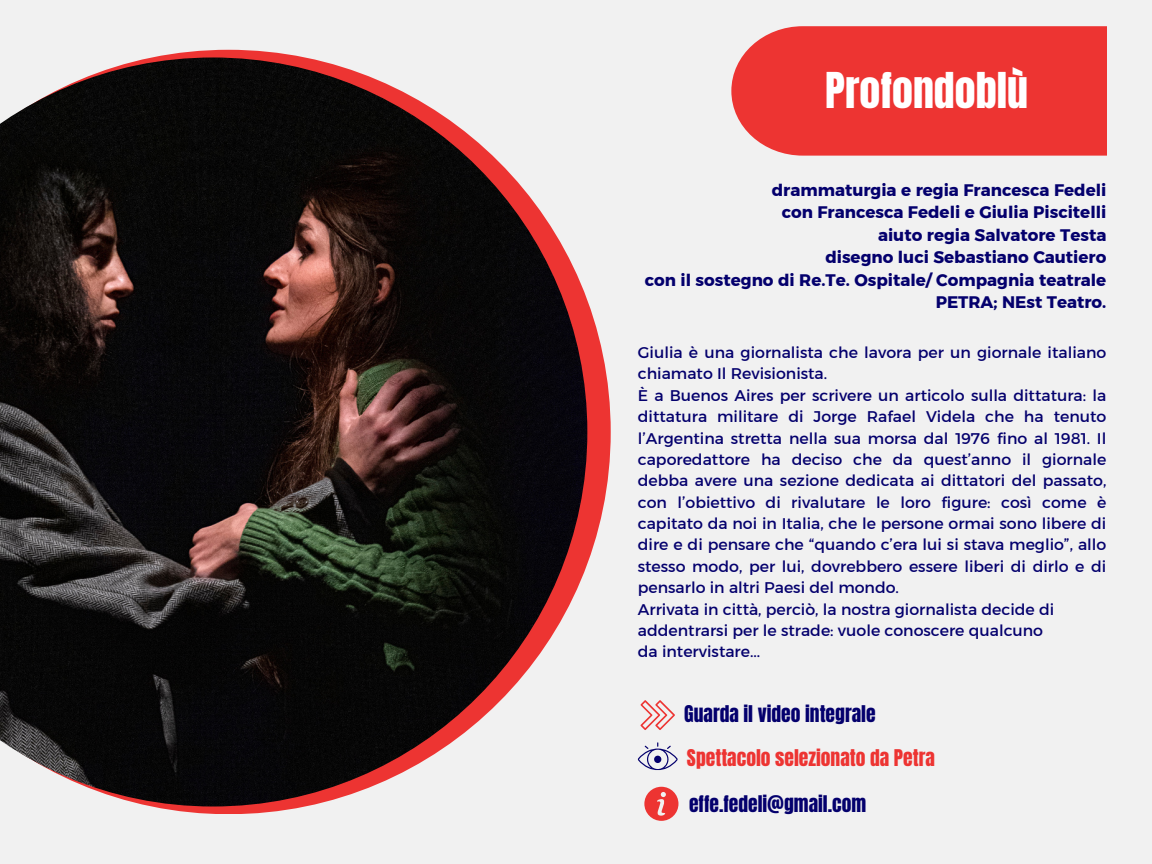
<style>
.page{position:relative;width:1152px;height:864px;background:#f1f1f1}
.page>*{position:absolute;margin:0;border:0;box-sizing:border-box;transform-origin:0 0}
.t1{font:42px "Anton";color:#fff}
.t2{font:19.65px "Anton";color:#ed3432}
.t3{font:19.65px "Anton";color:#04006d}
.t4{font:19.5px "Anton";color:#04006d}
.t5{font:16.65px/22.5px "Kief Montaser Bold";color:#04006d;text-align:right}
.t6{font:15.75px/21.3px "Kief Montaser Regular";color:#04006d}
</style>
<div class="page">
<svg style="left:155px;top:50px;width:456px;height:764px"></svg>
<div style="left:731px;top:26px;width:375px;height:130px;background:#ed3432"></div>
<img style="left:0;top:57px;width:587px;height:750px">
<svg style="left:641px;top:700px;width:34px;height:30px"></svg>
<svg style="left:638px;top:742px;width:39px;height:28px"></svg>
<svg style="left:644px;top:787px;width:34px;height:34px"></svg>
<h1 class="t1" style="left:825px;top:61px;width:204px">Profondoblù</h1>
<p class="t5" style="left:645px;top:179px;width:463px">drammaturgia e regia Francesca Fedeli<br>con Francesca Fedeli e Giulia Piscitelli<br>aiuto regia Salvatore Testa<br>disegno luci Sebastiano Cautiero<br>con il sostegno di Re.Te. Ospitale/ Compagnia teatrale PETRA; NEst Teatro.</p>
<p class="t6" style="left:638px;top:342px;width:470px">Giulia è una giornalista che lavora per un giornale italiano chiamato Il Revisionista.<br>È a Buenos Aires per scrivere un articolo sulla dittatura: la dittatura militare di Jorge Rafael Videla che ha tenuto l’Argentina stretta nella sua morsa dal 1976 fino al 1981. Il caporedattore ha deciso che da quest’anno il giornale debba avere una sezione dedicata ai dittatori del passato, con l’obiettivo di rivalutare le loro figure: così come è capitato da noi in Italia, che le persone ormai sono libere di dire e di pensare che “quando c’era lui si stava meglio”, allo stesso modo, per lui, dovrebbero essere liberi di dirlo e di pensarlo in altri Paesi del mondo.<br>Arrivata in città, perciò, la nostra giornalista decide di addentrarsi per le strade: vuole conoscere qualcuno<br>da intervistare...</p>
<p class="t3" style="left:684px;top:700px;width:193px">Guarda il video integrale</p>
<p class="t2" style="left:687px;top:744px;width:249px">Spettacolo selezionato da Petra</p>
<p class="t4" style="left:689px;top:790px;width:179px">effe.fedeli@gmail.com</p>
</div>
